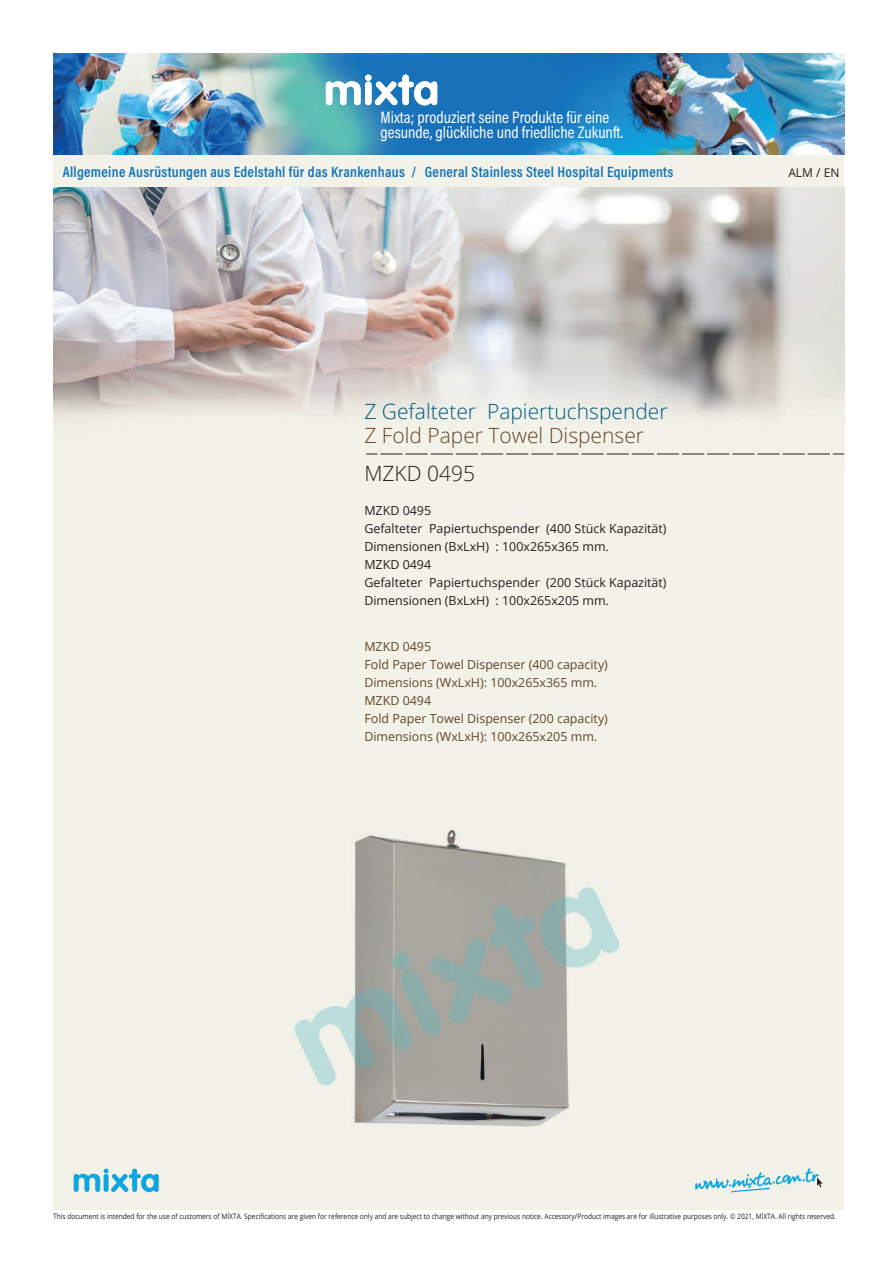
<style>
.page{position:relative;width:893px;height:1263px;background:#fff}
.page>*{position:absolute;margin:0;border:0;box-sizing:border-box;transform-origin:0 0}
.t1{font:300 21px "Open Sans";color:#005b7f}
.t2{font:300 21px "Open Sans";color:#62462a}
.t3{font:300 21px "Open Sans";color:#231f20}
.t4{font:16.65px/15px "Acumin Pro Cond";color:#fff}
.t5{font:600 15px "Acumin Pro Cond";letter-spacing:.02em;color:#1074bc}
.t6{font:12.45px/18px "Open Sans";color:#231f20}
.t7{font:12.45px/18px "Open Sans";color:#62462a}
.t8{font:12px "Open Sans";color:#231f20}
.t9{font:7.5px "Open Sans";color:#231f20;scale:.88 1}
</style>
<div class="page">
<div style="left:53px;top:53px;width:791px;height:1157px;background:#f2f2e9"></div>
<img style="left:53px;top:188px;width:791px;height:266px">
<img style="left:53px;top:53px;width:791px;height:102px">
<svg style="left:326px;top:75px;width:111px;height:30px;background:#92bfdc"></svg>
<svg style="left:366px;top:454px;width:478px;height:1px"></svg>
<svg style="left:695px;top:1168px;width:128px;height:24px"></svg>
<svg style="left:74px;top:1168px;width:85px;height:24px"></svg>
<img style="left:294px;top:829px;width:325px;height:298px">
<h2 class="t4" style="left:381px;top:110px;width:244px">Mixta; produziert seine Produkte für eine gesunde, glückliche und friedliche Zukunft.</h2>
<h3 class="t5" style="left:63px;top:162px;width:612px">Allgemeine Ausrüstungen aus Edelstahl für das Krankenhaus / General Stainless Steel Hospital Equipments</h3>
<h1 class="t1" style="left:364px;top:397px;width:305px">Z Gefalteter Papiertuchspender</h1>
<h1 class="t2" style="left:364px;top:421px;width:281px">Z Fold Paper Towel Dispenser</h1>
<h1 class="t3" style="left:364px;top:459px;width:112px">MZKD 0495</h1>
<h3 class="t6" style="left:364px;top:501px;width:304px">MZKD 0495<br>Gefalteter Papiertuchspender (400 Stück Kapazität)<br>Dimensionen (BxLxH) : 100x265x365 mm.<br>MZKD 0494<br>Gefalteter Papiertuchspender (200 Stück Kapazität)<br>Dimensionen (BxLxH) : 100x265x205 mm.</h3>
<h3 class="t7" style="left:364px;top:637px;width:245px">MZKD 0495<br>Fold Paper Towel Dispenser (400 capacity)<br>Dimensions (WxLxH): 100x265x365 mm.<br>MZKD 0494<br>Fold Paper Towel Dispenser (200 capacity)<br>Dimensions (WxLxH): 100x265x205 mm.</h3>
<h3 class="t8" style="left:788px;top:164px;width:53px">ALM / EN</h3>
<p class="t9" style="left:53px;top:1211px;width:891px">This document is intended for the use of customers of MİXTA. Specifications are given for reference only and are subject to change without any previous notice. Accessory/Product images are for illustrative purposes only. © 2021, MİXTA. All rights reserved.</p>
</div>
